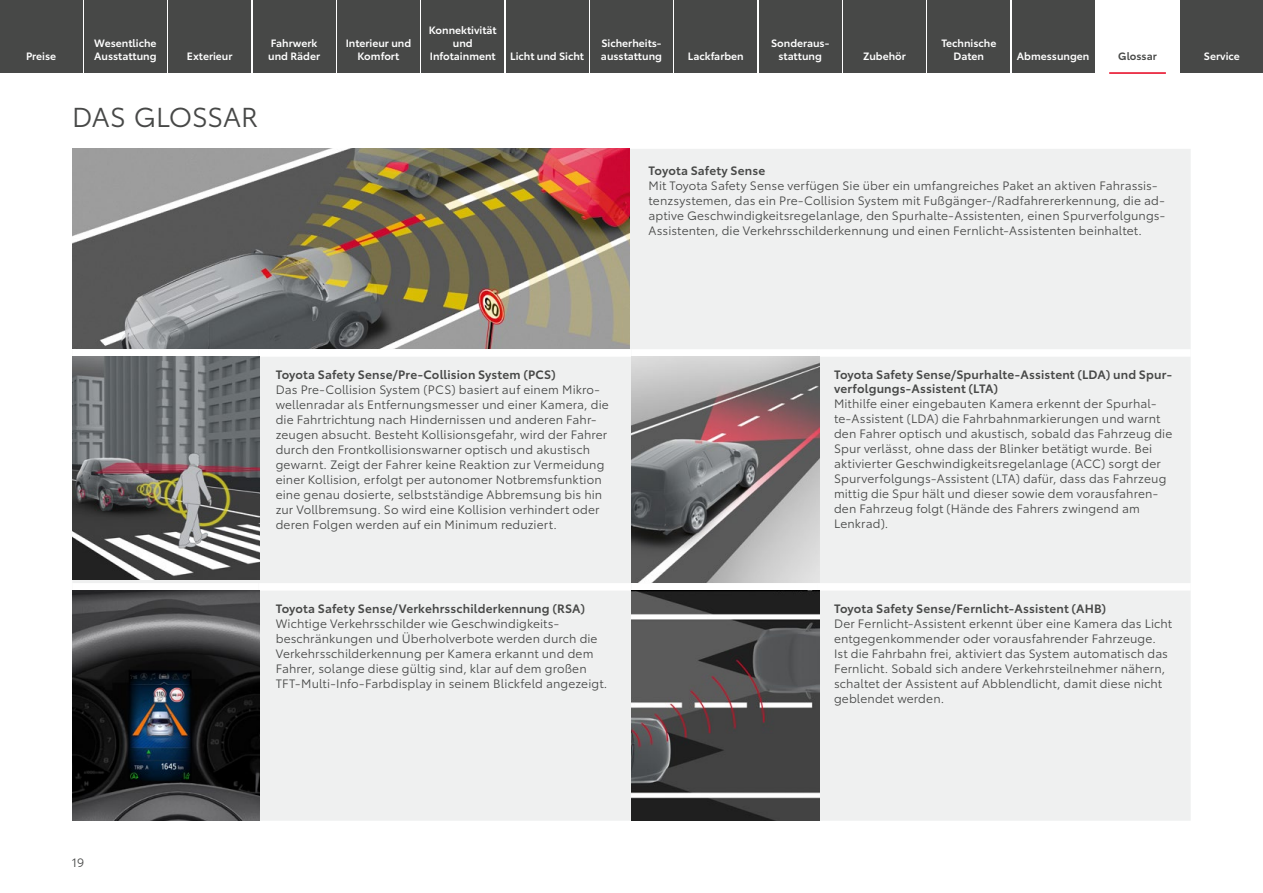
<style>
.page{position:relative;width:1263px;height:893px;background:#fff}
.page>*{position:absolute;margin:0;border:0;box-sizing:border-box;transform-origin:0 0}
._1_Headline{font:27px "Toyota Type";letter-spacing:-.01em;color:#474847}
._1_Glossar_Copy{font:12px/15px "Toyota Type";letter-spacing:.01em;color:#474847}
._1_Glossar_Head{font:600 12px/14.2px "Toyota Type";letter-spacing:.01em;color:#474847}
._1_Verlinkung{font:600 10.5px/12.6px "Toyota Type";color:#fff;text-align:center}
._1_Verlinkung_aktuell{font:600 10.5px "Toyota Type";color:#474847}
</style>
<div class="page">
<div style="left:72px;top:149px;width:1119px;height:672px;background:#eff0f0"></div>
<div style="left:72px;top:349px;width:187px;height:8px;background:#fff"></div>
<div style="left:259px;top:349px;width:372px;height:8px;background:#fff"></div>
<div style="left:631px;top:349px;width:186px;height:8px;background:#fff"></div>
<div style="left:817px;top:349px;width:374px;height:8px;background:#fff"></div>
<div style="left:72px;top:583px;width:187px;height:8px;background:#fff"></div>
<div style="left:259px;top:583px;width:372px;height:8px;background:#fff"></div>
<div style="left:631px;top:583px;width:186px;height:8px;background:#fff"></div>
<div style="left:817px;top:583px;width:374px;height:8px;background:#fff"></div>
<img style="left:72px;top:149px;width:558px;height:200px">
<img style="left:72px;top:357px;width:188px;height:223px">
<img style="left:631px;top:357px;width:188px;height:225px">
<img style="left:72px;top:591px;width:188px;height:229px">
<img style="left:631px;top:591px;width:188px;height:229px">
<div style="left:0;top:0;width:82px;height:72px;background:#474847"></div>
<div style="left:84px;top:0;width:83px;height:72px;background:#474847"></div>
<div style="left:169px;top:0;width:82px;height:72px;background:#474847"></div>
<div style="left:253px;top:0;width:82px;height:72px;background:#474847"></div>
<div style="left:337px;top:0;width:83px;height:72px;background:#474847"></div>
<div style="left:422px;top:0;width:82px;height:72px;background:#474847"></div>
<div style="left:506px;top:0;width:82px;height:72px;background:#474847"></div>
<div style="left:590px;top:0;width:83px;height:72px;background:#474847"></div>
<div style="left:675px;top:0;width:82px;height:72px;background:#474847"></div>
<div style="left:759px;top:0;width:82px;height:72px;background:#474847"></div>
<div style="left:843px;top:0;width:83px;height:72px;background:#474847"></div>
<div style="left:928px;top:0;width:82px;height:72px;background:#474847"></div>
<hr style="left:1109px;top:72px;width:57px;height:2px;background:#e7001d">
<div style="left:1181px;top:0;width:82px;height:72px;background:#474847"></div>
<div style="left:1012px;top:0;width:82px;height:72px;background:#474847"></div>
<p class="_1_Verlinkung" style="left:26px;top:49px;width:32px">Preise</p>
<p class="_1_Verlinkung" style="left:94px;top:36px;width:64px;text-align:left">Wesentliche<br>Ausstattung</p>
<p class="_1_Verlinkung" style="left:187px;top:49px;width:47px">Exterieur</p>
<p class="_1_Verlinkung" style="left:268px;top:36px;width:53px;text-align:left">Fahrwerk und Räder</p>
<p class="_1_Verlinkung" style="left:346px;top:36px;width:67px">Interieur und<br>Komfort</p>
<p class="_1_Headline" style="left:72px;top:97px;width:187px">DAS GLOSSAR</p>
<p class="_1_Verlinkung" style="left:429px;top:23px;width:69px">Konnektivität und<br>Infotainment</p>
<p class="_1_Verlinkung" style="left:510px;top:49px;width:75px">Licht und Sicht</p>
<p class="_1_Verlinkung" style="left:601px;top:36px;width:63px;text-align:left">Sicherheits&shy;ausstattung</p>
<p class="_1_Verlinkung" style="left:688px;top:49px;width:57px">Lackfarben</p>
<p class="_1_Verlinkung" style="left:771px;top:36px;width:60px">Sonderaus&shy;stattung</p>
<p class="_1_Verlinkung" style="left:863px;top:49px;width:44px">Zubehör</p>
<p class="_1_Verlinkung" style="left:941px;top:36px;width:56px">Technische<br>Daten</p>
<p class="_1_Verlinkung" style="left:1017px;top:49px;width:74px">Abmessungen</p>
<p class="_1_Verlinkung_aktuell" style="left:1118px;top:48px;width:40px">Glossar</p>
<p class="_1_Verlinkung" style="left:1204px;top:49px;width:37px">Service</p>
<p class="_1_Glossar_Head" style="left:648px;top:162px;width:118px">Toyota Safety Sense</p>
<p class="_1_Glossar_Copy" style="left:648px;top:177px;width:518px">Mit Toyota Safety Sense verfügen Sie über ein umfangreiches Paket an aktiven Fahrassis&shy;tenzsystemen, das ein Pre-Collision System mit Fußgänger-/Radfahrererkennung, die ad&shy;aptive Geschwindigkeitsregelanlage, den Spurhalte-Assistenten, einen Spurverfolgungs-Assistenten, die Verkehrsschilderkennung und einen Fernlicht-Assistenten beinhaltet.</p>
<p class="_1_Glossar_Head" style="left:276px;top:366px;width:282px">Toyota Safety Sense/Pre-Collision System (PCS)</p>
<p class="_1_Glossar_Copy" style="left:276px;top:381px;width:335px">Das Pre-Collision System (PCS) basiert auf einem Mikro&shy;wellenradar als Entfernungsmesser und einer Kamera, die die Fahrtrichtung nach Hindernissen und anderen Fahr&shy;zeugen absucht. Besteht Kollisionsgefahr, wird der Fahrer durch den Frontkollisionswarner optisch und akustisch gewarnt. Zeigt der Fahrer keine Reaktion zur Vermeidung einer Kollision, erfolgt per autonomer Notbremsfunktion eine genau dosierte, selbstständige Abbremsung bis hin zur Vollbremsung. So wird eine Kollision verhindert oder deren Folgen werden auf ein Minimum reduziert.</p>
<p class="_1_Glossar_Head" style="left:276px;top:600px;width:311px">Toyota Safety Sense/Verkehrsschilderkennung (RSA)</p>
<p class="_1_Glossar_Copy" style="left:276px;top:615px;width:333px">Wichtige Verkehrsschilder wie Geschwindigkeits&shy;beschränkungen und Überholverbote werden durch die Verkehrsschilderkennung per Kamera erkannt und dem Fahrer, solange diese gültig sind, klar auf dem großen TFT-Multi-Info-Farbdisplay in seinem Blickfeld angezeigt.</p>
<p class="_1_Glossar_Head" style="left:834px;top:366px;width:339px">Toyota Safety Sense/Spurhalte-Assistent (LDA) und Spur&shy;verfolgungs-Assistent (LTA)</p>
<p class="_1_Glossar_Copy" style="left:834px;top:396px;width:340px">Mithilfe einer eingebauten Kamera erkennt der Spurhal&shy;te-Assistent (LDA) die Fahrbahnmarkierungen und warnt den Fahrer optisch und akustisch, sobald das Fahrzeug die Spur verlässt, ohne dass der Blinker betätigt wurde. Bei aktivierter Geschwindigkeitsregelanlage (ACC) sorgt der Spurverfolgungs-Assistent (LTA) dafür, dass das Fahrzeug mittig die Spur hält und dieser sowie dem vorausfahren&shy;den Fahrzeug folgt (Hände des Fahrers zwingend am Lenkrad).</p>
<p class="_1_Glossar_Head" style="left:834px;top:600px;width:274px">Toyota Safety Sense/Fernlicht-Assistent (AHB)</p>
<p class="_1_Glossar_Copy" style="left:834px;top:615px;width:340px">Der Fernlicht-Assistent erkennt über eine Kamera das Licht entgegenkommender oder vorausfahrender Fahrzeuge.<br>Ist die Fahrbahn frei, aktiviert das System automatisch das Fernlicht. Sobald sich andere Verkehrsteilnehmer nähern, schaltet der Assistent auf Abblendlicht, damit diese nicht geblendet werden.</p>
<p class="_1_Glossar_Copy" style="left:72px;top:855px;width:14px">19</p>
</div>
